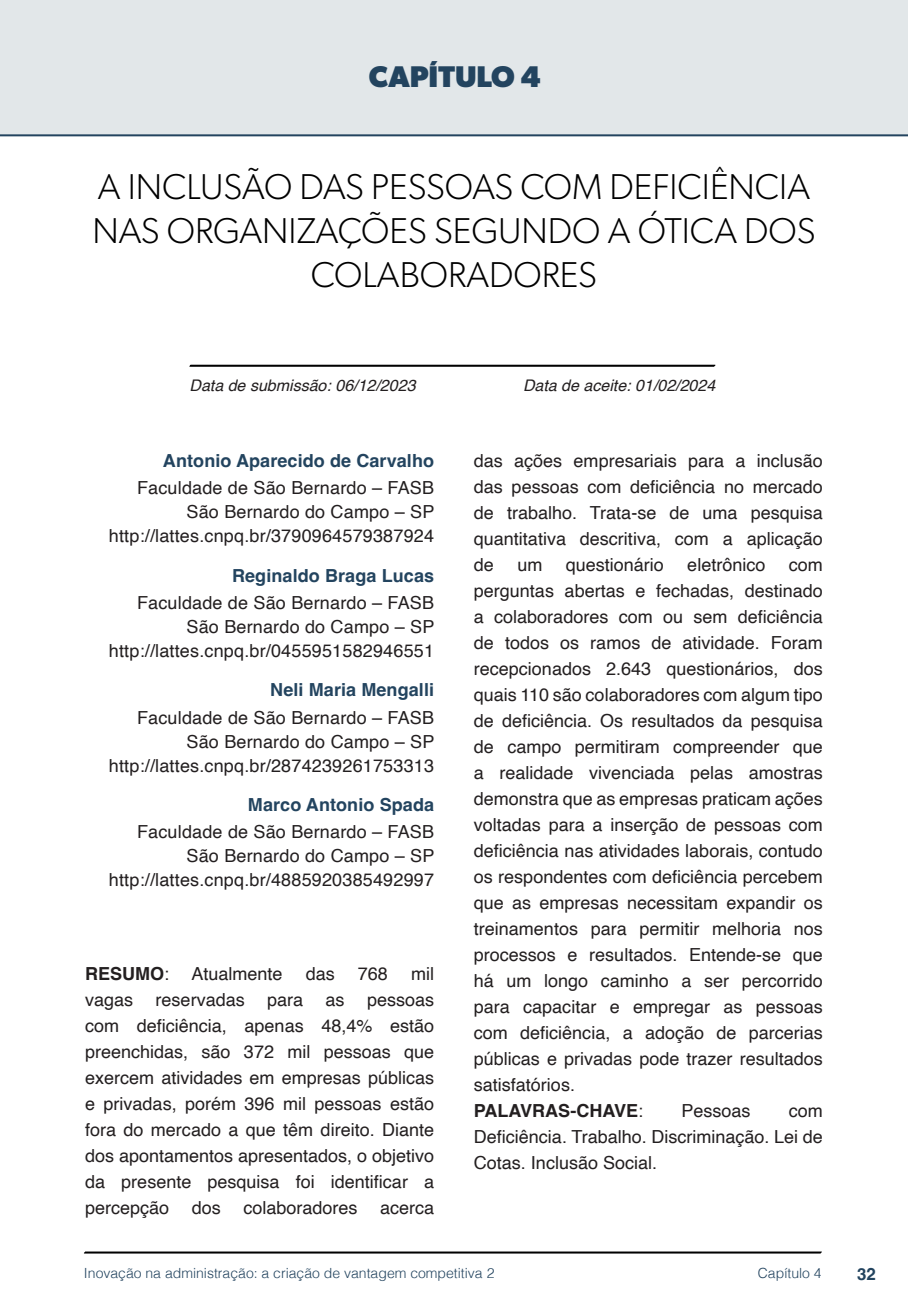
<style>
.page{position:relative;width:908px;height:1304px;background:#fff}
.page>*{position:absolute;margin:0;border:0;box-sizing:border-box;transform-origin:0 0}
.t1{font:300 36px/44px "Gibson";color:#000;text-align:center}
.t2{font:700 30px "Gibson";color:#23445f}
.t3{font:18px/26px "Helvetica";color:#231f20;text-align:right}
.t4{font:700 18px "Helvetica";letter-spacing:.005em;color:#23445f}
.t5{font:700 16.8px "Helvetica";color:#23445f}
.t6{font:italic 16px "Helvetica";color:#231f20}
.t7{font:300 14px "Helvetica";color:#23445f}
.s1{font-weight:700}
</style>
<div class="page">
<svg style="left:84px;top:1251px;width:737px;height:3px;background:#515151"></svg>
<svg style="left:189px;top:364px;width:526px;height:3px;background:#4f4f4f"></svg>
<div style="left:0;top:0;width:907px;height:136px;background:#e2e7e9"></div>
<div style="left:44px;top:72px;width:68px;height:61px;background:#e2e7e9"></div>
<h2 class="t2" style="left:369px;top:58px;width:173px">CAPÍTULO 4</h2>
<h1 class="t1" style="left:92px;top:164px;width:724px">A INCLUSÃO DAS PESSOAS COM DEFICIÊNCIA<br>NAS ORGANIZAÇÕES SEGUNDO A ÓTICA DOS<br>COLABORADORES</h1>
<p class="t6" style="left:189px;top:373px;width:227px">Data de submissão: 06/12/2023</p>
<p class="t6" style="left:523px;top:373px;width:194px">Data de aceite: 01/02/2024</p>
<p class="t4" style="left:163px;top:450px;width:272px">Antonio Aparecido de Carvalho</p>
<p class="t3" style="left:109px;top:477px;width:327px;line-height:24px">Faculdade de São Bernardo – FASB<br>São Bernardo do Campo – SP http://lattes.cnpq.br/3790964579387924</p>
<p class="t4" style="left:232px;top:564px;width:203px">Reginaldo Braga Lucas</p>
<p class="t3" style="left:109px;top:591px;width:327px;line-height:24px">Faculdade de São Bernardo – FASB<br>São Bernardo do Campo – SP http://lattes.cnpq.br/0455951582946551</p>
<p class="t4" style="left:270px;top:679px;width:165px">Neli Maria Mengalli</p>
<p class="t3" style="left:109px;top:706px;width:327px;line-height:24px">Faculdade de São Bernardo – FASB<br>São Bernardo do Campo – SP http://lattes.cnpq.br/2874239261753313</p>
<p class="t4" style="left:248px;top:794px;width:187px">Marco Antonio Spada</p>
<p class="t3" style="left:109px;top:821px;width:327px;line-height:24px">Faculdade de São Bernardo – FASB<br>São Bernardo do Campo – SP http://lattes.cnpq.br/4885920385492997</p>
<p class="t3" style="left:85px;top:962px;width:199px"><span class="s1">RESUMO</span>: Atualmente</p>
<p class="t3" style="left:305px;top:962px;width:31px">das</p>
<p class="t3" style="left:358px;top:962px;width:32px">768</p>
<p class="t3" style="left:85px;top:962px;width:350px;text-align:justify;text-indent:326px">mil vagas reservadas para as pessoas com deficiência, apenas 48,4% estão preenchidas, são 372 mil pessoas que exercem atividades em empresas públicas e privadas, porém 396 mil pessoas estão fora do mercado a que têm direito. Diante dos apontamentos apresentados, o objetivo da presente pesquisa foi identificar a percepção</p>
<p class="t3" style="left:192px;top:1196px;width:31px">dos</p>
<p class="t3" style="left:243px;top:1196px;width:116px">colaboradores</p>
<p class="t3" style="left:380px;top:1196px;width:56px">acerca</p>
<p class="t3" style="left:473px;top:448px;width:350px;text-align:justify">das ações empresariais para a inclusão das pessoas com deficiência no mercado de trabalho. Trata-se de uma pesquisa quantitativa descritiva, com a aplicação de</p>
<p class="t3" style="left:517px;top:552px;width:27px">um</p>
<p class="t3" style="left:565px;top:552px;width:100px">questionário</p>
<p class="t3" style="left:687px;top:552px;width:80px">eletrônico</p>
<p class="t3" style="left:473px;top:552px;width:350px;text-align:left;text-indent:315px">com perguntas abertas e fechadas, destinado a colaboradores com ou sem deficiência de todos os ramos de atividade. Foram recepcionados 2.643 questionários, dos quais 110 são colaboradores com algum tipo de deficiência. Os resultados da pesquisa de campo permitiram compreender que a realidade vivenciada pelas amostras demonstra que as empresas praticam ações voltadas para a inserção de pessoas com deficiência nas atividades laborais, contudo os respondentes com deficiência percebem que as empresas necessitam expandir os treinamentos para permitir melhoria nos processos e resultados. Entende-se que há um longo caminho a ser percorrido para capacitar e empregar as pessoas com deficiência, a adoção de parcerias públicas e privadas pode trazer resultados satisfatórios.<br><span class="s1">PALAVRAS-CHAVE</span>:</p>
<p class="t3" style="left:681px;top:1098px;width:71px">Pessoas</p>
<p class="t3" style="left:473px;top:1098px;width:350px;text-align:justify;text-indent:315px">com Deficiência. Trabalho. Discriminação. Lei de Cotas. Inclusão Social.</p>
<p class="t7" style="left:84px;top:1261px;width:412px">Inovação na administração: a criação de vantagem competitiva 2</p>
<p class="t7" style="left:757px;top:1261px;width:65px">Capítulo 4</p>
<p class="t5" style="left:856px;top:1264px;width:20px">32</p>
</div>
